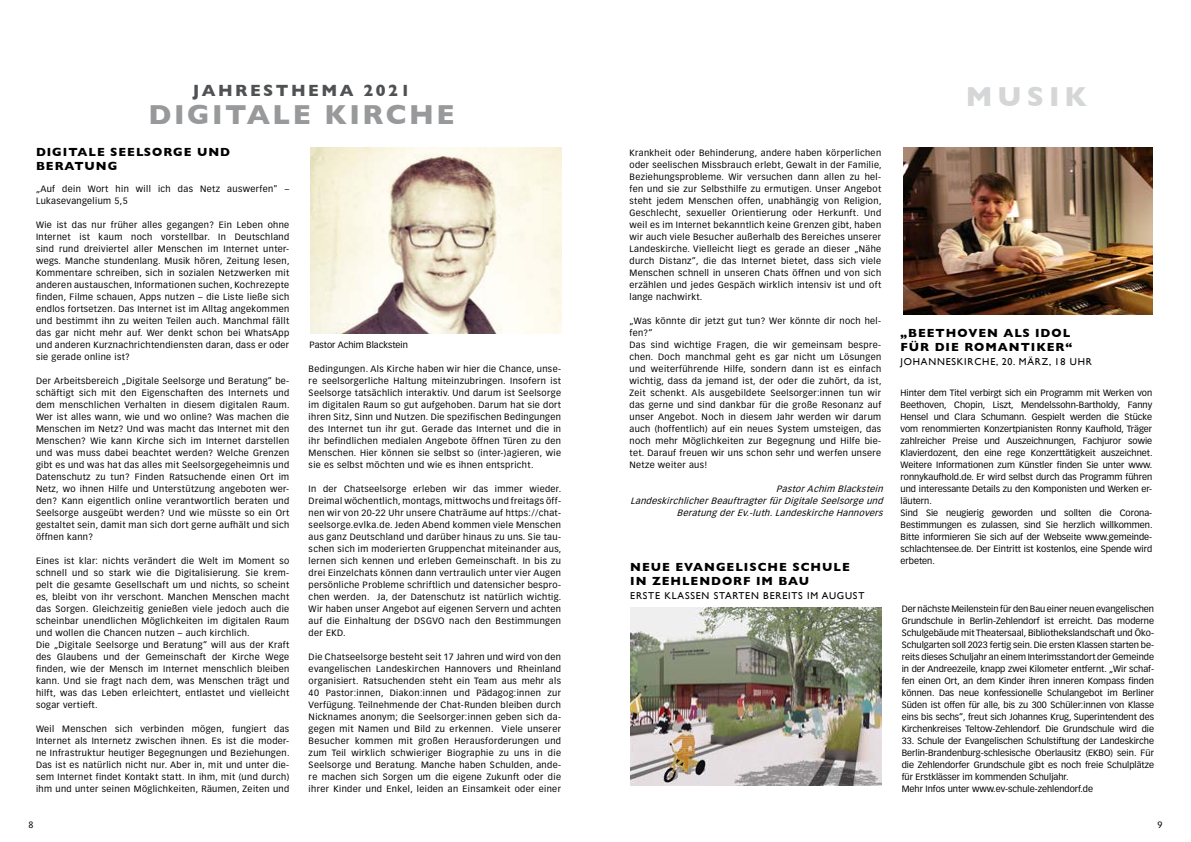
<style>
.page{position:relative;width:1191px;height:842px;background:#fff}
.page>*{position:absolute;margin:0;border:0;box-sizing:border-box;transform-origin:0 0}
.t1{font:700 28px "Gill Sans";letter-spacing:.09em;color:#98999b}
.t2{font:700 28px "Gill Sans";letter-spacing:.18em;color:#d5d6d7}
.t3{font:700 16.6px "Gill Sans";letter-spacing:.15em;color:#505153}
.t4{font:700 12px/14px "Gill Sans";letter-spacing:.08em;color:#000}
.t5{font:10px "Gill Sans";letter-spacing:.08em;color:#000}
.t6{font:9px/12px "Vectora LT Pro";letter-spacing:.04em;color:#000;text-align:justify}
.t7{font:9px/12px "Vectora LT Pro";color:#000}
.t8{font:italic 9px/12px "Vectora LT Pro";color:#000;text-align:right}
</style>
<div class="page">
<img style="left:311px;top:147px;width:250px;height:186px">
<img style="left:903px;top:147px;width:249px;height:167px">
<img style="left:630px;top:608px;width:251px;height:177px">
<h2 class="t3" style="left:193px;top:78px;width:219px">JAHRESTHEMA 2021</h2>
<h1 class="t2" style="left:965px;top:74px;width:123px">MUSIK</h1>
<h1 class="t1" style="left:149px;top:93px;width:307px">DIGITALE KIRCHE</h1>
<h3 class="t4" style="left:36px;top:145px;width:196px">DIGITALE SEELSORGE UND<br>BERATUNG</h3>
<p class="t6" style="left:36px;top:183px;width:255px">„Auf dein Wort hin will ich das Netz auswerfen" –<br>Lukasevangelium 5,5</p>
<p class="t6" style="left:36px;top:219px;width:255px">Wie ist das nur früher alles gegangen? Ein Leben ohne Internet ist kaum noch vorstellbar. In Deutschland sind rund dreiviertel aller Menschen im Internet unter&shy;wegs. Manche stundenlang. Musik hören, Zeitung lesen, Kommentare schreiben, sich in sozialen Netzwerken mit anderen austauschen, Informationen suchen, Kochrezepte finden, Filme schauen, Apps nutzen – die Liste ließe sich endlos fortsetzen. Das Internet ist im Alltag angekommen und bestimmt ihn zu weiten Teilen auch. Manchmal fällt das gar nicht mehr auf. Wer denkt schon bei WhatsApp und anderen Kurznachrichtendiensten daran, dass er oder sie gerade online ist?</p>
<p class="t6" style="left:36px;top:375px;width:255px">Der Arbeitsbereich „Digitale Seelsorge und Beratung“ be&shy;schäftigt sich mit den Eigenschaften des Internets und dem menschlichen Verhalten in diesem digitalen Raum.<br>Wer ist alles wann, wie und wo online? Was machen die Menschen im Netz? Und was macht das Internet mit den Menschen? Wie kann Kirche sich im Internet darstellen und was muss dabei beachtet werden? Welche Grenzen gibt es und was hat das alles mit Seelsorgegeheimnis und Datenschutz zu tun? Finden Ratsuchende einen Ort im Netz, wo ihnen Hilfe und Unterstützung angeboten wer&shy;den? Kann eigentlich online verantwortlich beraten und Seelsorge ausgeübt werden? Und wie müsste so ein Ort gestaltet sein, damit man sich dort gerne aufhält und sich öffnen kann?</p>
<p class="t6" style="left:36px;top:555px;width:255px;text-align:left">Eines ist klar: nichts verändert die Welt im Moment so schnell und so stark wie die Digitalisierung. Sie krem&shy;pelt die gesamte Gesellschaft um und nichts, so scheint es, bleibt von ihr verschont. Manchen Menschen macht das Sorgen. Gleichzeitig genießen viele jedoch auch die scheinbar unendlichen Möglichkeiten im digitalen Raum und wollen die Chancen nutzen – auch kirchlich.<br>Die „Digitale Seelsorge und Beratung“ will aus der Kraft des Glaubens und der Gemeinschaft der Kirche Wege finden, wie der Mensch im Internet menschlich bleiben kann. Und sie fragt nach dem, was Menschen trägt und hilft, was das Leben erleichtert, entlastet und vielleicht sogar vertieft.</p>
<p class="t6" style="left:36px;top:723px;width:255px">Weil Menschen sich verbinden mögen, fungiert das Internet als Internetz zwischen ihnen. Es ist die moder&shy;ne Infrastruktur heutiger Begegnungen und Beziehungen.<br>Das ist es natürlich nicht nur. Aber in, mit und unter die&shy;sem Internet findet Kontakt statt. In ihm, mit (und durch) ihm und unter seinen Möglichkeiten, Räumen, Zeiten und</p>
<p class="t6" style="left:629px;top:147px;width:253px">Krankheit oder Behinderung, andere haben körperlichen oder seelischen Missbrauch erlebt, Gewalt in der Familie, Beziehungsprobleme. Wir versuchen dann allen zu hel&shy;fen und sie zur Selbsthilfe zu ermutigen. Unser Angebot steht jedem Menschen offen, unabhängig von Religion, Geschlecht, sexueller Orientierung oder Herkunft. Und weil es im Internet bekanntlich keine Grenzen gibt, haben wir auch viele Besucher außerhalb des Bereiches unserer Landeskirche. Vielleicht liegt es gerade an dieser „Nähe durch Distanz“, die das Internet bietet, dass sich viele Menschen schnell in unseren Chats öffnen und von sich erzählen und jedes Gespäch wirklich intensiv ist und oft lange nachwirkt.</p>
<p class="t6" style="left:629px;top:315px;width:253px;text-align:left">„Was könnte dir jetzt gut tun? Wer könnte dir noch hel&shy;fen?“<br>Das sind wichtige Fragen, die wir gemeinsam bespre&shy;chen. Doch manchmal geht es gar nicht um Lösungen und weiterführende Hilfe, sondern dann ist es einfach wichtig, dass da jemand ist, der oder die zuhört, da ist, Zeit schenkt. Als ausgebildete Seelsorger:innen tun wir das gerne und sind dankbar für die große Resonanz auf unser Angebot. Noch in diesem Jahr werden wir darum auch (hoffentlich) auf ein neues System umsteigen, das noch mehr Möglichkeiten zur Begegnung und Hilfe bie&shy;tet. Darauf freuen wir uns schon sehr und werfen unsere Netze weiter aus!</p>
<p class="t8" style="left:630px;top:483px;width:256px">PastorAchim Blackstein<br>LandeskirchlicherBeauftragterfürDigitale Seelsorge und<br>Beratung derEv.-luth.Landeskirche Hannovers</p>
<h3 class="t4" style="left:900px;top:325px;width:173px">„BEETHOVEN ALS IDOL<br>FÜR DIE ROMANTIKER“</h3>
<p class="t5" style="left:900px;top:355px;width:193px">JOHANNESKIRCHE, 20. MÄRZ, 18 UHR</p>
<p class="t7" style="left:900px;top:387px;width:253px">Hinter dem Titel verbirgt sich ein Programm mit Werken von Beethoven, Chopin, Liszt, Mendelssohn-Bartholdy, Fanny Hensel und Clara Schumann. Gespielt werden die Stücke vom renommierten Konzertpianisten Ronny Kaufhold, Träger zahlreicher Preise und Auszeichnungen, Fachjuror sowie Klavierdozent, den eine rege Konzerttätigkeit auszeichnet.<br>Weitere Informationen zum Künstler finden Sie unter www. ronnykaufhold.de. Er wird selbst durch das Programm führen und interessante Details zu den Komponisten und Werken er&shy;läutern.<br>Sind Sie neugierig geworden und sollten die Corona-Bestimmungen es zulassen, sind Sie herzlich willkommen.<br>Bitte informieren Sie sich auf der Webseite www.gemeinde&shy;schlachtensee.de. Der Eintritt ist kostenlos, eine Spende wird erbeten.</p>
<p class="t7" style="left:309px;top:339px;width:100px">Pastor Achim Blackstein</p>
<p class="t6" style="left:309px;top:363px;width:254px">Bedingungen. Als Kirche haben wir hier die Chance, unse&shy;re seelsorgerliche Haltung miteinzubringen. Insofern ist Seelsorge tatsächlich interaktiv. Und darum ist Seelsorge im digitalen Raum so gut aufgehoben. Darum hat sie dort ihren Sitz, Sinn und Nutzen. Die spezifischen Bedingungen des Internet tun ihr gut. Gerade das Internet und die in ihr befindlichen medialen Angebote öffnen Türen zu den Menschen. Hier können sie selbst so (inter-)agieren, wie sie es selbst möchten und wie es ihnen entspricht.</p>
<p class="t6" style="left:309px;top:483px;width:254px">In der Chatseelsorge erleben wir das immer wieder.<br>Dreimal wöchentlich, montags, mittwochs und freitags öff&shy;nen wir von 20-22 Uhr unsere Chaträume auf https://chat&shy;seelsorge.evlka.de. Jeden Abend kommen viele Menschen aus ganz Deutschland und darüber hinaus zu uns. Sie tau&shy;schen sich im moderierten Gruppenchat miteinander aus, lernen sich kennen und erleben Gemeinschaft. In bis zu drei Einzelchats können dann vertraulich unter vier Augen persönliche Probleme schriftlich und datensicher bespro&shy;chen werden. Ja, der Datenschutz ist natürlich wichtig.<br>Wir haben unser Angebot auf eigenen Servern und achten auf die Einhaltung der DSGVO nach den Bestimmungen der EKD.</p>
<p class="t6" style="left:309px;top:651px;width:254px">Die Chatseelsorge besteht seit 17 Jahren und wird von den evangelischen Landeskirchen Hannovers und Rheinland organisiert. Ratsuchenden steht ein Team aus mehr als 40 Pastor:innen, Diakon:innen und Pädagog:innen zur Verfügung. Teilnehmende der Chat-Runden bleiben durch Nicknames anonym; die Seelsorger:innen geben sich da&shy;gegen mit Namen und Bild zu erkennen. Viele unserer Besucher kommen mit großen Herausforderungen und zum Teil wirklich schwieriger Biographie zu uns in die Seelsorge und Beratung. Manche haben Schulden, ande&shy;re machen sich Sorgen um die eigene Zukunft oder die ihrer Kinder und Enkel, leiden an Einsamkeit oder einer</p>
<h3 class="t4" style="left:630px;top:560px;width:221px">NEUE EVANGELISCHE SCHULE<br>IN ZEHLENDORF IM BAU</h3>
<p class="t5" style="left:630px;top:590px;width:236px">ERSTE KLASSEN STARTEN BEREITS IM AUGUST</p>
<p class="t6" style="left:901px;top:603px;width:254px">Der nächste Meilenstein für den Bau einer neuen evangelischen Grundschule in Berlin-Zehlendorf ist erreicht. Das moderne Schulgebäude mit Theatersaal, Bibliothekslandschaft und Öko-Schulgarten soll 2023 fertig sein. Die ersten Klassen starten be&shy;reits dieses Schuljahr an einem Interimsstandort der Gemeinde in der Andreezeile, knapp zwei Kilometer entfernt. „Wir schaf&shy;fen einen Ort, an dem Kinder ihren inneren Kompass finden können. Das neue konfessionelle Schulangebot im Berliner Süden ist offen für alle, bis zu 300 Schüler:innen von Klasse eins bis sechs“, freut sich Johannes Krug, Superintendent des Kirchenkreises Teltow-Zehlendorf. Die Grundschule wird die</p>
<p class="t7" style="left:901px;top:735px;width:254px">33. Schule der Evangelischen Schulstiftung der Landeskirche Berlin-Brandenburg-schlesische Oberlausitz (EKBO) sein. Für die Zehlendorfer Grundschule gibt es noch freie Schulplätze für Erstklässer im kommenden Schuljahr.<br>Mehr Infos unter www.ev-schule-zehlendorf.de</p>
<p class="t6" style="left:28px;top:819px;width:7px">8</p>
<p class="t6" style="left:1157px;top:819px;width:7px">9</p>
</div>
